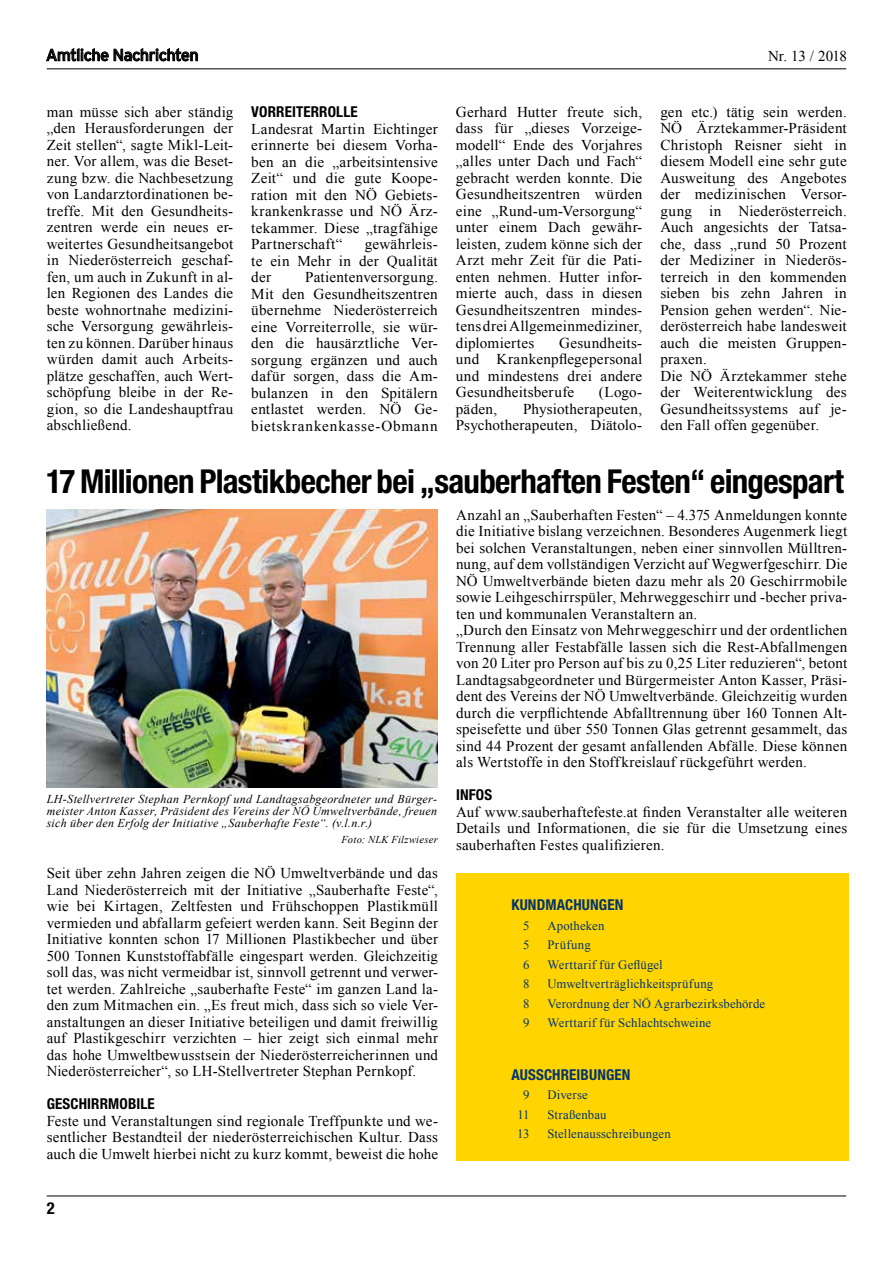
<style>
.page{position:relative;width:893px;height:1263px;background:#fff}
.page>*{position:absolute;margin:0;border:0;box-sizing:border-box;transform-origin:0 0}
.t1{font:700 condensed 33px "Helvetica Neue LT Pro";letter-spacing:-.025em;color:#000}
.t2{font:16.5px "Interstate";letter-spacing:-.03em;color:#000}
.t3{font:700 condensed 16.5px "Helvetica Neue LT Pro";color:#000}
.t4{font:15px/16.5px "Times New Roman";letter-spacing:.015em;color:#000;text-align:justify}
.t5{font:700 condensed 15px "Helvetica Neue LT Pro";letter-spacing:.01em;color:#000}
.t6{font:700 condensed 15px "Helvetica Neue LT Pro";letter-spacing:.01em;color:#003471}
.t7{font:12.75px "Times New Roman";letter-spacing:.01em;color:#003471}
.t8{font:12.75px "Times New Roman";letter-spacing:.03em;color:#003471}
.t9{font:italic 12px/12px "Times New Roman";letter-spacing:.025em;color:#000;text-align:justify}
.t10{font:italic 10.5px "Times New Roman";letter-spacing:.03em;color:#000}
</style>
<div class="page">
<hr style="left:47px;top:68px;width:799px;height:1px;background:#000">
<hr style="left:47px;top:1195px;width:799px;height:1px;background:#000">
<svg style="left:46px;top:48px;width:152px;height:13px"></svg>
<img style="left:47px;top:509px;width:391px;height:278px">
<div style="left:456px;top:873px;width:393px;height:287px;background:#ffd400"></div>
<p class="t2" style="left:46px;top:46px;width:154px">Amtliche Nachrichten</p>
<p class="t4" style="left:768px;top:47px;width:80px">Nr. 13 / 2018</p>
<p class="t4" style="left:47px;top:103px;width:188px">man müsse sich aber ständig „den Herausforderungen der Zeit stellen“, sagte Mikl-Leit&shy;ner. Vor allem, was die Beset&shy;zung bzw. die Nachbesetzung von Landarztordinationen be&shy;treffe. Mit den Gesundheits&shy;zentren werde ein neues er&shy;weitertes Gesundheitsangebot in Niederösterreich geschaf&shy;fen, um auch in Zukunft in al&shy;len Regionen des Landes die beste wohnortnahe medizini&shy;sche Versorgung gewährleis&shy;ten zu können. Darüber hinaus würden damit auch Arbeits&shy;plätze geschaffen, auch Wert&shy;schöpfung bleibe in der Re&shy;gion, so die Landeshauptfrau abschließend.</p>
<p class="t5" style="left:251px;top:103px;width:108px">VORREITERROLLE</p>
<p class="t4" style="left:251px;top:120px;width:188px">Landesrat Martin Eichtinger erinnerte bei diesem Vorha&shy;ben an die „arbeitsintensive Zeit“ und die gute Koope&shy;ration mit den NÖ Gebiets&shy;krankenkrasse und NÖ Ärz&shy;tekammer. Diese „tragfähige Partnerschaft“</p>
<p class="t4" style="left:251px;top:236px;width:188px;text-indent:114px">gewährleis&shy;te ein Mehr in der Qualität der</p>
<p class="t4" style="left:251px;top:269px;width:188px;text-indent:54px">Patientenversorgung.<br>Mit den Gesundheitszentren übernehme Niederösterreich eine Vorreiterrolle, sie wür&shy;den die hausärztliche Ver&shy;sorgung ergänzen und auch dafür sorgen, dass die Am&shy;bulanzen in den Spitälern entlastet werden. NÖ Ge&shy;bietskrankenkasse-Obmann</p>
<p class="t4" style="left:456px;top:103px;width:188px">Gerhard Hutter freute sich, dass für „dieses Vorzeige&shy;modell“ Ende des Vorjahres „alles unter Dach und Fach“ gebracht werden konnte. Die Gesundheitszentren würden eine „Rund-um-Versorgung“ unter einem Dach gewähr&shy;leisten, zudem könne sich der Arzt mehr Zeit für die Pati&shy;enten nehmen. Hutter infor&shy;mierte auch, dass in diesen Gesundheitszentren mindes&shy;tens drei Allgemeinmediziner, diplomiertes</p>
<p class="t4" style="left:456px;top:334px;width:188px;text-indent:103px">Gesundheits&shy;und Krankenpflegepersonal und mindestens drei andere Gesundheitsberufe</p>
<p class="t4" style="left:599px;top:384px;width:45px">(Logo-</p>
<p class="t4" style="left:456px;top:400px;width:43px">päden,</p>
<p class="t4" style="left:456px;top:400px;width:188px;text-align:right">Physiotherapeuten,<br>Psychotherapeuten, Diätolo-</p>
<p class="t4" style="left:660px;top:103px;width:188px;text-align:left">gen etc.) tätig sein werden.<br>NÖ Ärztekammer-Präsident<br>Christoph Reisner sieht in diesem Modell eine sehr gute<br>Ausweitung des Angebotes der medizinischen Versor&shy;gung in Niederösterreich.<br>Auch angesichts der Tatsa&shy;che, dass „rund 50 Prozent der Mediziner in Niederös&shy;terreich in den kommenden sieben bis zehn Jahren in<br>Pension gehen werden“. Nie&shy;derösterreich habe landesweit auch die meisten Gruppen&shy;praxen.<br>Die NÖ Ärztekammer stehe der Weiterentwicklung des<br>Gesundheitssystems auf je&shy;den Fall offen gegenüber.</p>
<h1 class="t1" style="left:46px;top:461px;width:799px">17 MILLIONEN PLASTIKBECHER BEI „SAUBERHAFTEN FESTEN“ EINGESPART</h1>
<p class="t9" style="left:47px;top:793px;width:392px">LH-Stellvertreter Stephan Pernkopf und Landtagsabgeordneter und Bürger&shy;meister Anton Kasser, Präsident des Vereins der NÖ Umweltverbände, freuen sich über den Erfolg der Initiative „Sauberhafte Feste“. (v.l.n.r.)</p>
<p class="t10" style="left:342px;top:832px;width:98px">Foto: NLK Filzwieser</p>
<p class="t4" style="left:47px;top:865px;width:393px">Seit über zehn Jahren zeigen die NÖ Umweltverbände und das Land Niederösterreich mit der Initiative „Sauberhafte Feste“, wie bei Kirtagen, Zeltfesten und Frühschoppen Plastikmüll vermieden und abfallarm gefeiert werden kann. Seit Beginn der Initiative konnten schon 17 Millionen Plastikbecher und über 500 Tonnen Kunststoffabfälle eingespart werden. Gleichzeitig soll das, was nicht vermeidbar ist, sinnvoll getrennt und verwer&shy;tet werden. Zahlreiche „sauberhafte Feste“ im ganzen Land la&shy;den zum Mitmachen ein. „Es freut mich, dass sich so viele Ver&shy;anstaltungen an dieser Initiative beteiligen und damit freiwillig auf Plastikgeschirr verzichten – hier zeigt sich einmal mehr das hohe Umweltbewusstsein der Niederösterreicherinnen und Niederösterreicher“, so LH-Stellvertreter Stephan Pernkopf.</p>
<p class="t5" style="left:47px;top:1095px;width:110px">GESCHIRRMOBILE</p>
<p class="t4" style="left:47px;top:1112px;width:393px">Feste und Veranstaltungen sind regionale Treffpunkte und we&shy;sentlicher Bestandteil der niederösterreichischen Kultur. Dass auch die Umwelt hierbei nicht zu kurz kommt, beweist die hohe</p>
<p class="t3" style="left:47px;top:1198px;width:9px">2</p>
<p class="t4" style="left:456px;top:506px;width:393px;text-align:left">Anzahl an „Sauberhaften Festen“ – 4.375 Anmeldungen konnte die Initiative bislang verzeichnen. Besonderes Augenmerk liegt bei solchen Veranstaltungen, neben einer sinnvollen Mülltren&shy;nung, auf dem vollständigen Verzicht auf Wegwerfgeschirr. Die NÖ Umweltverbände bieten dazu mehr als 20 Geschirrmobile sowie Leihgeschirrspüler, Mehrweggeschirr und -becher priva&shy;ten und kommunalen Veranstaltern an.<br>„Durch den Einsatz von Mehrweggeschirr und der ordentlichen Trennung aller Festabfälle lassen sich die Rest-Abfallmengen von 20 Liter pro Person auf bis zu 0,25 Liter reduzieren“, betont Landtagsabgeordneter und Bürgermeister Anton Kasser, Präsi&shy;dent des Vereins der NÖ Umweltverbände. Gleichzeitig wurden durch die verpflichtende Abfalltrennung über 160 Tonnen Alt&shy;speisefette und über 550 Tonnen Glas getrennt gesammelt, das sind 44 Prozent der gesamt anfallenden Abfälle. Diese können als Wertstoffe in den Stoffkreislauf rückgeführt werden.</p>
<p class="t5" style="left:456px;top:786px;width:38px">INFOS</p>
<p class="t4" style="left:456px;top:803px;width:393px">Auf www.sauberhaftefeste.at finden Veranstalter alle weiteren Details und Informationen, die sie für die Umsetzung eines sauberhaften Festes qualifizieren.</p>
<p class="t6" style="left:511px;top:896px;width:112px">KUNDMACHUNGEN</p>
<p class="t7" style="left:523px;top:917px;width:8px">5</p>
<p class="t7" style="left:547px;top:917px;width:58px">Apotheken</p>
<p class="t7" style="left:523px;top:936px;width:8px">5</p>
<p class="t8" style="left:547px;top:936px;width:45px">Prüfung</p>
<p class="t7" style="left:523px;top:956px;width:8px">6</p>
<p class="t7" style="left:547px;top:956px;width:117px">Werttarif für Geflügel</p>
<p class="t7" style="left:523px;top:975px;width:8px">8</p>
<p class="t7" style="left:547px;top:975px;width:167px">Umweltverträglichkeitsprüfung</p>
<p class="t7" style="left:523px;top:995px;width:8px">8</p>
<p class="t7" style="left:547px;top:995px;width:219px">Verordnung der NÖ Agrarbezirksbehörde</p>
<p class="t7" style="left:523px;top:1014px;width:8px">9</p>
<p class="t7" style="left:547px;top:1014px;width:165px">Werttarif für Schlachtschweine</p>
<p class="t6" style="left:511px;top:1065px;width:119px">AUSSCHREIBUNGEN</p>
<p class="t7" style="left:523px;top:1086px;width:8px">9</p>
<p class="t7" style="left:547px;top:1086px;width:42px">Diverse</p>
<p class="t7" style="left:518px;top:1106px;width:13px">11</p>
<p class="t7" style="left:547px;top:1106px;width:60px">Straßenbau</p>
<p class="t7" style="left:517px;top:1125px;width:14px">13</p>
<p class="t7" style="left:547px;top:1125px;width:125px">Stellenausschreibungen</p>
</div>
